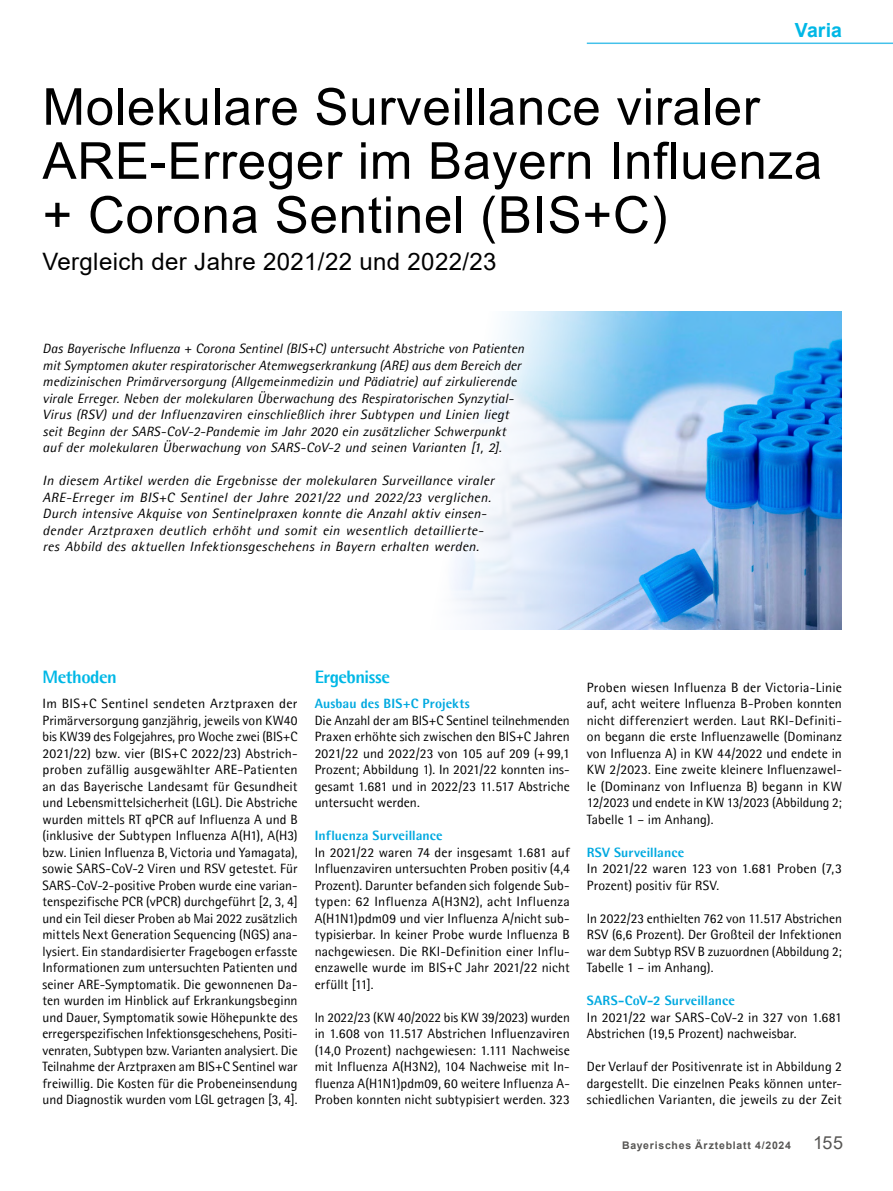
<style>
.page{position:relative;width:893px;height:1191px;background:#fff}
.page>*{position:absolute;margin:0;border:0;box-sizing:border-box;transform-origin:0 0}
.t1{font:51px/54px "Arial";letter-spacing:.015em;color:#000}
.t2{font:24px "Arial";letter-spacing:.015em;color:#000}
.t3{font:700 19.5px "Arial";color:#00b8e6}
.t4{font:800 18px "Agfa Rotis Semisans";letter-spacing:-.03em;color:#00b8e6}
.t5{font:13.5px/16.5px "Agfa Rotis Semisans";letter-spacing:.005em;color:#000;text-align:justify}
.t6{font:italic 13.5px/16.5px "Agfa Rotis Semisans";letter-spacing:.01em;color:#000}
.t7{font:800 13.5px "Agfa Rotis Semisans";letter-spacing:.01em;color:#00a9e0}
.t8{font:700 10.5px "Arial";letter-spacing:.075em;color:#575654}
.s1{font-weight:400;font-size:18px}
</style>
<div class="page">
<hr style="left:587px;top:43px;width:306px;height:1px;background:#44c1ea">
<img style="left:452px;top:311px;width:390px;height:318px">
<div style="left:28px;top:328px;width:511px;height:241px;background:#fff"></div>
<h3 class="t3" style="left:795px;top:16px;width:49px">Varia</h3>
<h1 class="t1" style="left:43px;top:79px;width:781px">Molekulare Surveillance viraler<br>ARE-Erreger im Bayern Influenza + Corona Sentinel (BIS+C)</h1>
<h2 class="t2" style="left:43px;top:245px;width:455px">Vergleich der Jahre 2021/22 und 2022/23</h2>
<p class="t6" style="left:43px;top:340px;width:483px">Das Bayerische Influenza + Corona Sentinel (BIS+C) untersucht Abstriche von Patienten mit Symptomen akuter respiratorischer Atemwegserkrankung (ARE) aus dem Bereich der medizinischen Primärversorgung (Allgemeinmedizin und Pädiatrie) auf zirkulierende virale Erreger. Neben der molekularen Überwachung des Respiratorischen Synzytial-Virus (RSV) und der Influenzaviren einschließlich ihrer Subtypen und Linien liegt seit Beginn der SARS-CoV-2-Pandemie im Jahr 2020 ein zusätzlicher Schwerpunkt auf der molekularen Überwachung von SARS-CoV-2 und seinen Varianten [1, 2].</p>
<p class="t6" style="left:43px;top:472px;width:453px">In diesem Artikel werden die Ergebnisse der molekularen Surveillance viraler ARE-Erreger im BIS+C Sentinel der Jahre 2021/22 und 2022/23 verglichen.<br>Durch intensive Akquise von Sentinelpraxen konnte die Anzahl aktiv einsen&shy;dender Arztpraxen deutlich erhöht und somit ein wesentlich detaillierte&shy;res Abbild des aktuellen Infektionsgeschehens in Bayern erhalten werden.</p>
<h3 class="t4" style="left:43px;top:665px;width:76px">Methoden</h3>
<p class="t5" style="left:43px;top:695px;width:257px">Im BIS+C Sentinel sendeten Arztpraxen der Primärversorgung ganzjährig, jeweils von KW40 bis KW39 des Folgejahres, pro Woche zwei (BIS+C 2021/22) bzw. vier (BIS+C 2022/23) Abstrich&shy;proben zufällig ausgewählter ARE-Patienten an das Bayerische Landesamt für Gesundheit und Lebensmittelsicherheit (LGL). Die Abstriche wurden mittels RT qPCR auf Influenza A und B (inklusive der Subtypen Influenza A(H1), A(H3) bzw. Linien Influenza B, Victoria und Yamagata), sowie SARS-CoV-2 Viren und RSV getestet. Für SARS-CoV-2-positive Proben wurde eine varian&shy;tenspezifische PCR (vPCR) durchgeführt [2, 3, 4] und ein Teil dieser Proben ab Mai 2022 zusätzlich mittels Next Generation Sequencing (NGS) ana&shy;lysiert. Ein standardisierter Fragebogen erfasste Informationen zum untersuchten Patienten und seiner ARE-Symptomatik. Die gewonnenen Da&shy;ten wurden im Hinblick auf Erkrankungsbeginn und Dauer, Symptomatik sowie Höhepunkte des erregerspezifischen Infektionsgeschehens, Positi&shy;venraten, Subtypen bzw. Varianten analysiert. Die Teilnahme der Arztpraxen am BIS+C Sentinel war freiwillig. Die Kosten für die Probeneinsendung und Diagnostik wurden vom LGL getragen [3, 4].</p>
<h3 class="t4" style="left:315px;top:665px;width:77px">Ergebnisse</h3>
<p class="t7" style="left:315px;top:695px;width:157px">Ausbau des BIS+C Projekts</p>
<p class="t5" style="left:315px;top:711px;width:257px">Die Anzahl der am BIS+C Sentinel teilnehmenden Praxen erhöhte sich zwischen den BIS+C Jahren 2021/22 und 2022/23 von 105 auf 209 (+99,1<br>Prozent; Abbildung 1). In 2021/22 konnten ins&shy;gesamt 1.681 und in 2022/23 11.517 Abstriche untersucht werden.</p>
<p class="t7" style="left:315px;top:827px;width:130px">Influenza Surveillance</p>
<p class="t5" style="left:315px;top:843px;width:257px">In 2021/22 waren 74 der insgesamt 1.681 auf Influenzaviren untersuchten Proben positiv (4,4<br>Prozent). Darunter befanden sich folgende Sub&shy;typen: 62 Influenza A(H3N2), acht Influenza A(H1N1)pdm09 und vier Influenza A/nicht sub&shy;typisierbar. In keiner Probe wurde Influenza B nachgewiesen. Die RKI-Definition einer Influ&shy;enzawelle wurde im BIS+C Jahr 2021/22 nicht erfüllt [11].</p>
<p class="t5" style="left:315px;top:1008px;width:257px">In 2022/23 (KW 40/2022 bis KW 39/2023) wurden in 1.608 von 11.517 Abstrichen Influenzaviren (14,0 Prozent) nachgewiesen: 1.111 Nachweise mit Influenza A(H3N2), 104 Nachweise mit In&shy;fluenza A(H1N1)pdm09, 60 weitere Influenza A-Proben konnten nicht subtypisiert werden. 323</p>
<p class="t5" style="left:587px;top:678px;width:257px">Proben wiesen Influenza B der Victoria-Linie auf, acht weitere Influenza B-Proben konnten nicht differenziert werden. Laut RKI-Definiti&shy;on begann die erste Influenzawelle (Dominanz von Influenza A) in KW 44/2022 und endete in KW 2/2023. Eine zweite kleinere Influenzawel&shy;le (Dominanz von Influenza B) begann in KW 12/2023 und endete in KW 13/2023 (Abbildung 2; Tabelle 1 – im Anhang).</p>
<p class="t7" style="left:587px;top:843px;width:99px">RSV Surveillance</p>
<p class="t5" style="left:587px;top:860px;width:257px">In 2021/22 waren 123 von 1.681 Proben (7,3<br>Prozent) positiv für RSV.</p>
<p class="t5" style="left:587px;top:909px;width:257px">In 2022/23 enthielten 762 von 11.517 Abstrichen RSV (6,6 Prozent). Der Großteil der Infektionen war dem Subtyp RSV B zuzuordnen (Abbildung 2; Tabelle 1 – im Anhang).</p>
<p class="t7" style="left:587px;top:992px;width:150px">SARS-CoV-2 Surveillance</p>
<p class="t5" style="left:587px;top:1008px;width:257px">In 2021/22 war SARS-CoV-2 in 327 von 1.681<br>Abstrichen (19,5 Prozent) nachweisbar.</p>
<p class="t5" style="left:587px;top:1058px;width:257px">Der Verlauf der Positivenrate ist in Abbildung 2 dargestellt. Die einzelnen Peaks können unter&shy;schiedlichen Varianten, die jeweils zu der Zeit</p>
<p class="t8" style="left:622px;top:1137px;width:222px">Bayerisches Ärzteblatt 4/2024 <span class="s1">155</span></p>
</div>
